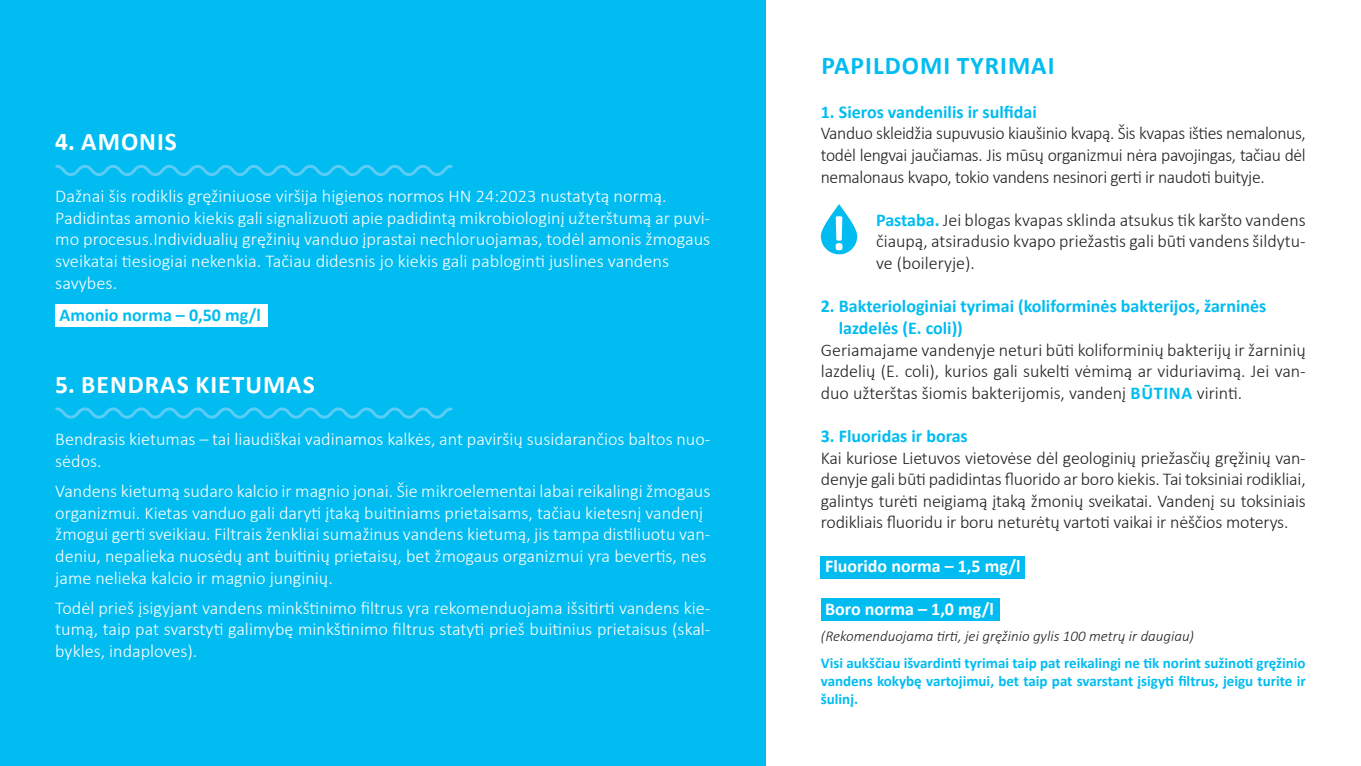
<style>
.page{position:relative;width:1361px;height:766px;background:#fff}
.page>*{position:absolute;margin:0;border:0;box-sizing:border-box;transform-origin:0 0}
.t1{font:700 25.5px "Calibri";letter-spacing:.04em;color:#fff}
.t2{font:700 25.5px "Calibri";letter-spacing:.04em;color:#00bcf1}
.t3{font:300 18px/21.6px "Calibri";color:#fff}
.t4{font:300 18px/21.6px "Calibri";letter-spacing:-.01em;color:#231f20;text-align:justify}
.t5{font:700 18px/21.6px "Calibri";color:#00bcf1}
.t6{font:700 18px "Calibri";color:#fff}
.t7{font:700 15px/18px "Calibri";color:#00bcf1;text-align:justify}
.t8{font:italic 300 15px "Calibri";color:#231f20}
.s1{font-weight:700;color:#00bcf1}
</style>
<div class="page">
<div style="left:0;top:0;width:765px;height:765px;background:#00bcf1"></div>
<div style="left:821px;top:556px;width:204px;height:23px;background:#00bcf1"></div>
<div style="left:821px;top:598px;width:178px;height:23px;background:#00bcf1"></div>
<div style="left:55px;top:304px;width:213px;height:23px;background:#fff"></div>
<svg style="left:55px;top:164px;width:398px;height:12px"></svg>
<svg style="left:55px;top:407px;width:398px;height:12px"></svg>
<svg style="left:821px;top:204px;width:36px;height:50px"></svg>
<h1 class="t1" style="left:55px;top:123px;width:123px">4. AMONIS</h1>
<p class="t3" style="left:55px;top:185px;width:656px">Dažnai šis rodiklis gręžiniuose viršija higienos normos HN 24:2023 nustatytą normą.<br>Padidintas amonio kiekis gali signalizuoti apie padidintą mikrobiologinį užterštumą ar puvi&shy;mo procesus.Individualių gręžinių vanduo įprastai nechloruojamas, todėl amonis žmogaus sveikatai tiesiogiai nekenkia. Tačiau didesnis jo kiekis gali pabloginti juslines vandens savybes.</p>
<p class="t5" style="left:60px;top:304px;width:203px">Amonio norma – 0,50 mg/l</p>
<h1 class="t1" style="left:55px;top:366px;width:261px">5. BENDRAS KIETUMAS</h1>
<p class="t3" style="left:55px;top:428px;width:656px">Bendrasis kietumas – tai liaudiškai vadinamos kalkės, ant paviršių susidarančios baltos nuo&shy;sėdos.</p>
<p class="t3" style="left:55px;top:480px;width:656px">Vandens kietumą sudaro kalcio ir magnio jonai. Šie mikroelementai labai reikalingi žmogaus organizmui. Kietas vanduo gali daryti įtaką buitiniams prietaisams, tačiau kietesnį vandenį žmogui gerti sveikiau. Filtrais ženkliai sumažinus vandens kietumą, jis tampa distiliuotu van&shy;deniu, nepalieka nuosėdų ant buitinių prietaisų, bet žmogaus organizmui yra bevertis, nes jame nelieka kalcio ir magnio junginių.</p>
<p class="t3" style="left:55px;top:596px;width:656px;text-align:justify">Todėl prieš įsigyjant vandens minkštinimo filtrus yra rekomenduojama išsitirti vandens kie&shy;tumą, taip pat svarstyti galimybę minkštinimo filtrus statyti prieš buitinius prietaisus (skal&shy;bykles, indaploves).</p>
<h1 class="t2" style="left:821px;top:48px;width:235px">PAPILDOMI TYRIMAI</h1>
<p class="t5" style="left:821px;top:101px;width:217px">1. Sieros vandenilis ir sulfidai</p>
<p class="t4" style="left:821px;top:122px;width:486px">Vanduo skleidžia supuvusio kiaušinio kvapą. Šis kvapas išties nemalonus, todėl lengvai jaučiamas. Jis mūsų organizmui nėra pavojingas, tačiau dėl nemalonaus kvapo, tokio vandens nesinori gerti ir naudoti buityje.</p>
<p class="t4" style="left:876px;top:209px;width:431px"><span class="s1">Pastaba.</span> Jei blogas kvapas sklinda atsukus tik karšto vandens čiaupą, atsiradusio kvapo priežastis gali būti vandens šildytu&shy;ve (boileryje).</p>
<p class="t5" style="left:839px;top:295px;width:429px;text-indent:-18px">2. Bakteriologiniai tyrimai (koliforminės bakterijos, žarninės lazdelės (E. coli))</p>
<p class="t4" style="left:821px;top:338px;width:486px">Geriamajame vandenyje neturi būti koliforminių bakterijų ir žarninių lazdelių (E. coli), kurios gali sukelti vėmimą ar viduriavimą. Jei van&shy;duo užterštas šiomis bakterijomis, vandenį <span class="s1">BŪTINA</span> virinti.</p>
<p class="t5" style="left:821px;top:425px;width:148px">3. Fluoridas ir boras</p>
<p class="t4" style="left:821px;top:446px;width:486px">Kai kuriose Lietuvos vietovėse dėl geologinių priežasčių gręžinių van&shy;denyje gali būti padidintas fluorido ar boro kiekis. Tai toksiniai rodikliai, galintys turėti neigiamą įtaką žmonių sveikatai. Vandenį su toksiniais rodikliais fluoridu ir boru neturėtų vartoti vaikai ir nėščios moterys.</p>
<p class="t6" style="left:825px;top:552px;width:197px">Fluorido norma – 1,5 mg/l</p>
<p class="t6" style="left:825px;top:596px;width:170px">Boro norma – 1,0 mg/l</p>
<p class="t8" style="left:821px;top:627px;width:375px">(Rekomenduojama tirti, jei gręžinio gylis 100 metrų ir daugiau)</p>
<p class="t7" style="left:821px;top:653px;width:486px">Visi aukščiau išvardinti tyrimai taip pat reikalingi ne tik norint sužinoti gręžinio vandens kokybę vartojimui, bet taip pat svarstant įsigyti filtrus, jeigu turite ir šulinį.</p>
</div>
